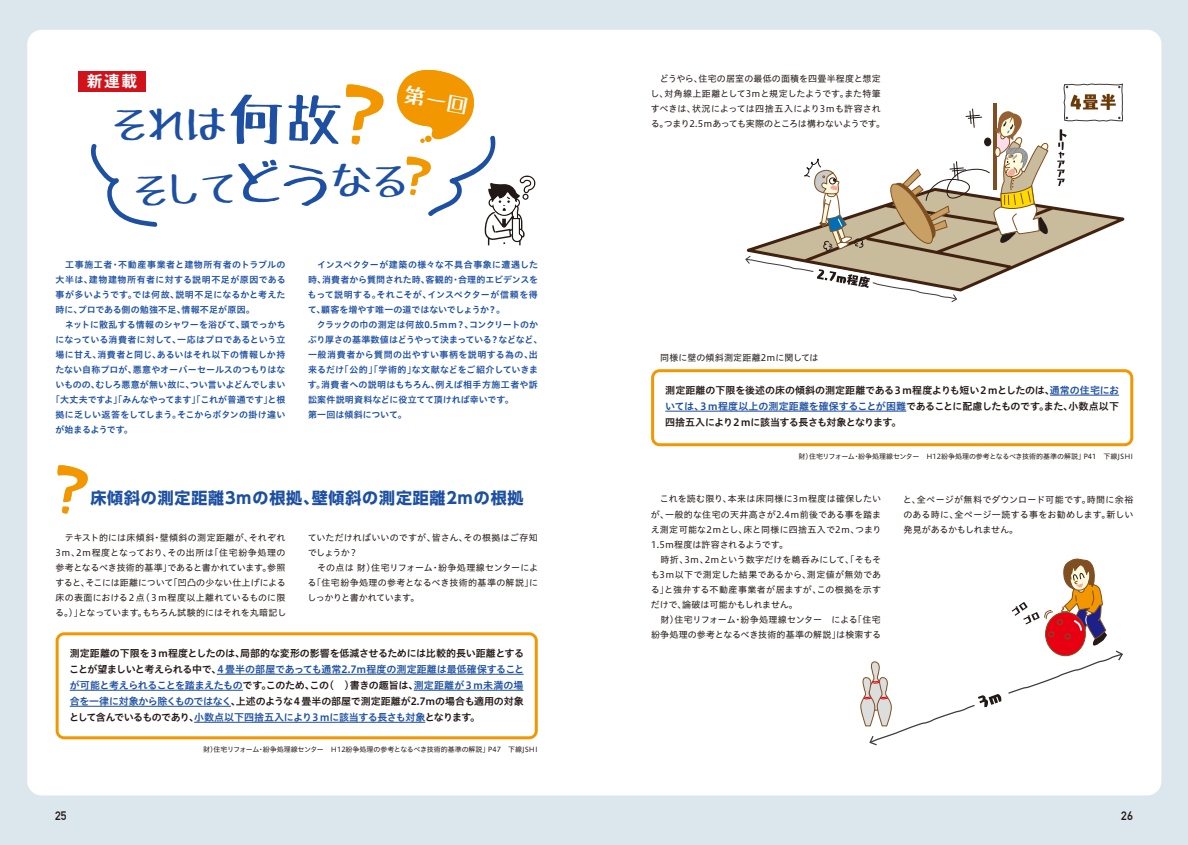
<style>
.page{position:relative;width:1188px;height:845px;background:#dce7ed}
.page>*{position:absolute;margin:0;border:0;box-sizing:border-box;transform-origin:0 0}
.t1{font:38.4px "Tanuki Permanent Marker";color:#1d50a2}
.t2{font:37.2px "Tanuki Permanent Marker";color:#1d50a2}
.t3{font:700 16px "UD Shin Go Pro";letter-spacing:.05em;color:#1d50a2}
.t4{font:700 15.7px "Gothic MB101 Pro De";color:#fff}
.t5{font:700 12px "DIN Alternate";color:#221815}
.t6{font:10px/16px "Hiragino UD Sans Std W6";letter-spacing:-.05em;color:#221815;text-align:justify}
.t7{font:9px/15px "Hiragino UD Sans Std W4";letter-spacing:.01em;color:#221815}
.t8{font:9px/15px "Hiragino UD Sans Std W6";letter-spacing:.01em;color:#1d50a2}
.t9{font:9px "Hiragino UD Sans Std W6";letter-spacing:-.015em;color:#1d50a2}
.t10{font:9px "Hiragino UD Sans Std W6";letter-spacing:-.025em;color:#1d50a2}
.t11{font:9px "Hiragino UD Sans Std W6";letter-spacing:.065em;color:#1d50a2}
.t12{font:9px "Hiragino UD Sans Std W6";letter-spacing:.06em;color:#1d50a2}
.t13{font:9px "Hiragino UD Sans Std W6";letter-spacing:-.06em;color:#1d50a2}
.t14{font:7px "Hiragino UD Sans Std W4";color:#221815}
.s1{font-size:58.2px}
.s2{font-size:50.3px}
.s3{font-size:38.4px}
.s4{color:#1d50a2}
</style>
<div class="page">
<div style="left:27px;top:30px;width:1134px;height:765px;background:#fff;border-radius:14px"></div>
<svg style="left:56px;top:632px;width:482px;height:107px"></svg>
<hr style="left:217px;top:674px;width:306px;height:1px;background:#1d50a2">
<hr style="left:70px;top:690px;width:173px;height:1px;background:#1d50a2">
<hr style="left:414px;top:690px;width:109px;height:1px;background:#1d50a2">
<hr style="left:70px;top:706px;width:161px;height:1px;background:#1d50a2">
<hr style="left:194px;top:722px;width:231px;height:1px;background:#1d50a2">
<svg style="left:651px;top:369px;width:482px;height:77px"></svg>
<hr style="left:1050px;top:395px;width:69px;height:1px;background:#1d50a2">
<hr style="left:665px;top:411px;width:241px;height:1px;background:#1d50a2">
<svg style="left:91px;top:144px;width:67px;height:83px"></svg>
<div style="left:79px;top:71px;width:67px;height:21px;background:#d0121b"></div>
<svg style="left:346px;top:84px;width:38px;height:61px"></svg>
<svg style="left:58px;top:465px;width:30px;height:49px"></svg>
<svg style="left:745px;top:83px;width:378px;height:219px"></svg>
<svg style="left:860px;top:558px;width:263px;height:187px"></svg>
<svg style="left:397px;top:70px;width:139px;height:175px"></svg>
<h3 class="t4" style="left:87px;top:68px;width:52px">新連載</h3>
<h1 class="t1" style="left:112px;top:98px;width:233px">それは<span class="s1">何故</span></h1>
<h2 class="t2" style="left:133px;top:164px;width:275px;rotate:-2deg">そして<span class="s2">どう</span><span class="s3">なる</span></h2>
<p class="t11" style="left:56px;top:258px;width:231px">　工事施工者・不動産事業者と建物所有者のトラブルの</p>
<p class="t12" style="left:56px;top:273px;width:232px">大半は、建物建物所有者に対する説明不足が原因である</p>
<p class="t8" style="left:56px;top:287px;width:231px">事が多いようです。では何故、説明不足になるかと考えた</p>
<p class="t8" style="left:56px;top:302px;width:201px">時に、プロである側の勉強不足、情報不足が原因。</p>
<p class="t8" style="left:56px;top:317px;width:232px">　ネットに散乱する情報のシャワーを浴びて、頭でっかち</p>
<p class="t8" style="left:55px;top:332px;width:231px">になっている消費者に対して、一応はプロであるという立</p>
<p class="t8" style="left:56px;top:347px;width:231px">場に甘え、消費者と同じ、あるいはそれ以下の情報しか持</p>
<p class="t8" style="left:55px;top:362px;width:232px">たない自称プロが、悪意やオーバーセールスのつもりはな</p>
<p class="t10" style="left:55px;top:378px;width:232px">いものの、むしろ悪意が無い故に、つい言いよどんでしまい</p>
<p class="t9" style="left:51px;top:393px;width:236px">「大丈夫ですよ」「みんなやってます」「これが普通です」と根</p>
<p class="t8" style="left:56px;top:407px;width:231px">拠に乏しい返答をしてしまう。そこからボタンの掛け違い</p>
<p class="t13" style="left:55px;top:423px;width:79px">が始まるようです。</p>
<p class="t8" style="left:308px;top:257px;width:236px">　インスペクターが建築の様々な不具合事象に遭遇した時、消費者から質問された時、客観的・合理的エビデンスをもって説明する。それこそが、インスペクターが信頼を得て、顧客を増やす唯一の道ではないでしょうか？。<br>　クラックの巾の測定は何故0.5ｍｍ？、コンクリートのかぶり厚さの基準数値はどうやって決まっている？などなど、一般消費者から質問の出やすい事柄を説明する為の、出来るだけ「公的」「学術的」な文献などをご紹介していきます。消費者への説明はもちろん、例えば相手方施工者や訴訟案件説明資料などに役立てて頂ければ幸いです。<br>第一回は傾斜について。</p>
<h3 class="t3" style="left:90px;top:484px;width:435px">床傾斜の測定距離3ｍの根拠、壁傾斜の測定距離2ｍの根拠</h3>
<p class="t7" style="left:55px;top:529px;width:233px">　テキスト的には床傾斜・壁傾斜の測定距離が、それぞれ<br>3ｍ、2ｍ程度となっており、その出所は「住宅紛争処理の参考となるべき技術的基準」であると書かれています。参照すると、そこには距離について「凹凸の少ない仕上げによる床の表面における２点（３ｍ程度以上離れているものに限る。）」となっています。もちろん試験的にはそれを丸暗記し</p>
<p class="t7" style="left:307px;top:529px;width:232px">ていただければいいのですが、皆さん、その根拠はご存知でしょうか？<br>　その点は 財）住宅リフォーム・紛争処理線センターによる「住宅紛争処理の参考となるべき技術的基準の解説」にしっかりと書かれています。</p>
<p class="t6" style="left:69px;top:645px;width:456px">測定距離の下限を３ｍ程度としたのは、局部的な変形の影響を低減させるためには比較的長い距離とすることが望ましいと考えられる中で、<span class="s4">４畳半の部屋であっても通常2.7m程度の測定距離は最低確保することが可能と考えられることを踏まえたもの</span>です。このため、この（　）書きの趣旨は、<span class="s4">測定距離が３ｍ未満の場合を一律に対象から除くものではなく</span>、上述のような４畳半の部屋で測定距離が2.7mの場合も適用の対象として含んでいるものであり、<span class="s4">小数点以下四捨五入により３ｍに該当する長さも対象</span>となります。</p>
<p class="t14" style="left:203px;top:744px;width:336px">財）住宅リフォーム・紛争処理線センター　H12紛争処理の参考となるべき技術的基準の解説」P47　下線JSHI</p>
<p class="t7" style="left:650px;top:71px;width:236px">　どうやら、住宅の居室の最低の面積を四畳半程度と想定し、対角線上距離として3ｍと規定したようです。また特筆すべきは、状況によっては四捨五入により3ｍも許容される。つまり2.5ｍあっても実際のところは構わないようです。</p>
<p class="t7" style="left:651px;top:349px;width:169px">　同様に壁の傾斜測定距離2ｍに関しては</p>
<p class="t6" style="left:665px;top:382px;width:456px">測定距離の下限を後述の床の傾斜の測定距離である３ｍ程度よりも短い２ｍとしたのは、<span class="s4">通常の住宅においては、３ｍ程度以上の測定距離を確保することが困難</span>であることに配慮したものです。また、小数点以下四捨五入により２ｍに該当する長さも対象となります。</p>
<p class="t14" style="left:798px;top:451px;width:336px">財）住宅リフォーム・紛争処理線センター　H12紛争処理の参考となるべき技術的基準の解説」P41　下線JSHI</p>
<p class="t7" style="left:651px;top:491px;width:232px">　これを読む限り、本来は床同様に3ｍ程度は確保したいが、一般的な住宅の天井高さが2.4ｍ前後である事を踏まえ測定可能な2ｍとし、床と同様に四捨五入で2ｍ、つまり<br>1.5ｍ程度は許容されるようです。<br>　時折、3ｍ、2ｍという数字だけを鵜呑みにして、「そもそも3ｍ以下で測定した結果であるから、測定値が無効である」と強弁する不動産事業者が居ますが、この根拠を示すだけで、論破は可能かもしれません。<br>　財）住宅リフォーム・紛争処理線センター　による「住宅紛争処理の参考となるべき技術的基準の解説」は検索する</p>
<p class="t7" style="left:903px;top:491px;width:232px;text-align:justify">と、全ページが無料でダウンロード可能です。時間に余裕のある時に、全ページ一読する事をお勧めします。新しい発見があるかもしれません。</p>
<h3 class="t5" style="left:55px;top:807px;width:13px">25</h3>
<h3 class="t5" style="left:1121px;top:807px;width:13px">26</h3>
</div>
